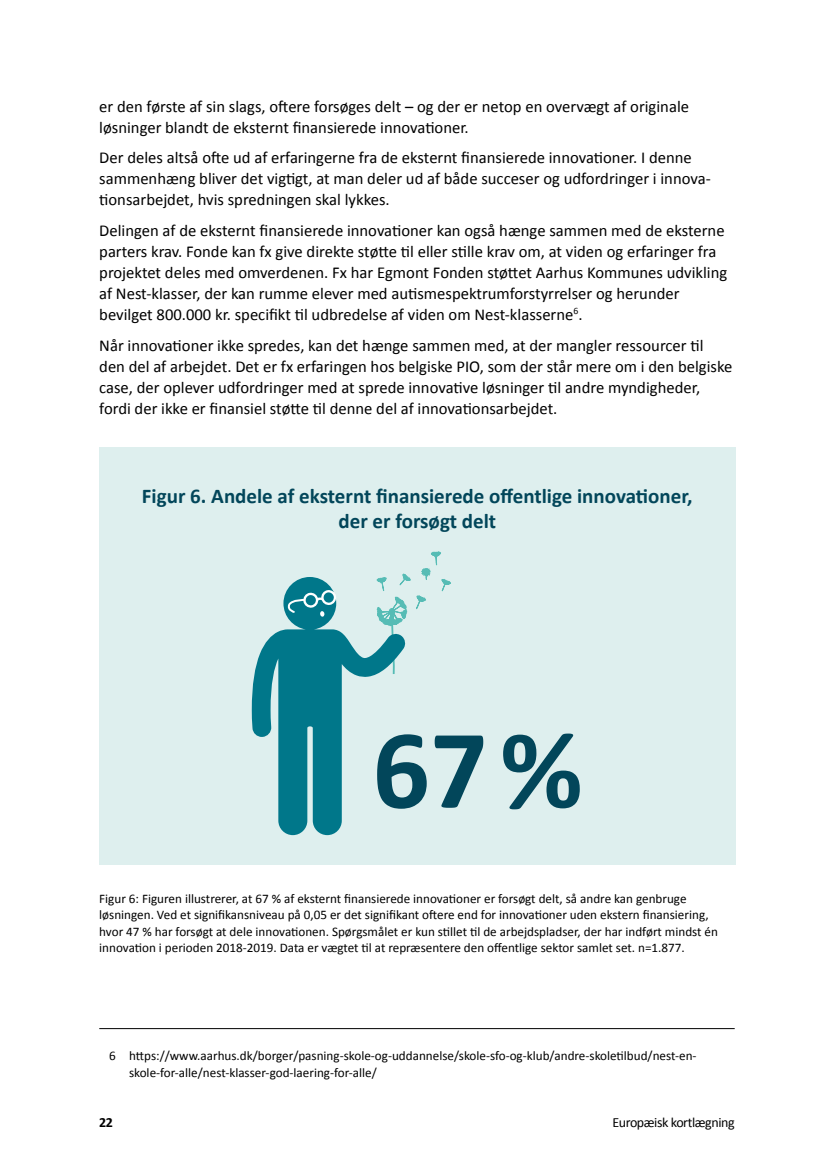
<style>
.page{position:relative;width:834px;height:1176px;background:#fff}
.page>*{position:absolute;margin:0;border:0;box-sizing:border-box;transform-origin:0 0}
.t1{font:113.75px "Calibri Bold 2";color:#02465a}
.t2{font:700 21px/24.5px "Calibri";color:#02465a;text-align:center}
.t3{font:16.62px/21px "Calibri 2";color:#000}
.t4{font:14px "Calibri";letter-spacing:-.03em;color:#000}
.t5{font:700 14px "Calibri";color:#000}
.t6{font:13.12px/16.6px "Calibri 2";color:#000}
.s1{font-family:"Calibri"}
</style>
<div class="page">
<div style="left:99px;top:448px;width:636px;height:417px;background:#deefee"></div>
<svg style="left:402px;top:573px;width:8px;height:43px"></svg>
<svg style="left:416px;top:552px;width:34px;height:57px"></svg>
<svg style="left:252px;top:577px;width:154px;height:258px"></svg>
<svg style="left:287px;top:588px;width:49px;height:29px"></svg>
<hr style="left:99px;top:1028px;width:635px;height:1px;background:#000">
<p class="t3" style="left:99px;top:96px;width:591px">er den første af sin slags, oftere forsøges delt – og der er netop en overvægt af originale løsninger blandt de eksternt finansierede innovationer.</p>
<p class="t3" style="left:99px;top:147px;width:613px">Der deles altså ofte ud af erfaringerne fra de eksternt finansierede innovationer. I denne sammenhæng bliver det vigtigt, at man deler ud af både succeser og udfordringer i innova&shy;tionsarbejdet, hvis spredningen skal lykkes.</p>
<p class="t3" style="left:99px;top:220px;width:629px">Delingen af de eksternt finansierede innovationer kan også hænge sammen med de eksterne parters krav. Fonde kan fx give direkte støtte til eller stille krav om, at viden og erfaringer fra projektet deles med omverdenen. Fx har Egmont Fonden støttet Aarhus Kommunes udvikling af Nest-klasser, der kan rumme elever med autismespektrumforstyrrelser og herunder bevilget 800.000 kr. specifikt til udbredelse af viden om Nest-klasserne<sup>6</sup><span class="s1">.</span></p>
<p class="t3" style="left:99px;top:335px;width:634px">Når innovationer ikke spredes, kan det hænge sammen med, at der mangler ressourcer til den del af arbejdet. Det er fx erfaringen hos belgiske PIO, som der står mere om i den belgiske case, der oplever udfordringer med at sprede innovative løsninger til andre myndigheder, fordi der ikke er finansiel støtte til denne del af innovationsarbejdet.</p>
<p class="t2" style="left:142px;top:484px;width:552px">Figur 6. Andele af eksternt finansierede offentlige innovationer, der er forsøgt delt</p>
<p class="t1" style="left:372px;top:697px;width:212px">67 %</p>
<p class="t6" style="left:99px;top:890px;width:620px">Figur 6: Figuren illustrerer, at 67 % af eksternt finansierede innovationer er forsøgt delt, så andre kan genbruge løsningen. Ved et signifikansniveau på 0,05 er det signifikant oftere end for innovationer uden ekstern finansiering, hvor 47 % har forsøgt at dele innovationen. Spørgsmålet er kun stillet til de arbejdspladser, der har indført mindst én innovation i perioden 2018-2019. Data er vægtet til at repræsentere den offentlige sektor samlet set. n=1.877.</p>
<p class="t6" style="left:129px;top:1047px;width:569px;text-indent:-20px">6 https://www.aarhus.dk/borger/pasning-skole-og-uddannelse/skole-sfo-og-klub/andre-skoletilbud/nest-en&shy;skole-for-alle/nest-klasser-god-laering-for-alle/</p>
<p class="t5" style="left:99px;top:1113px;width:15px">22</p>
<p class="t4" style="left:612px;top:1113px;width:124px">Europæisk kortlægning</p>
</div>
